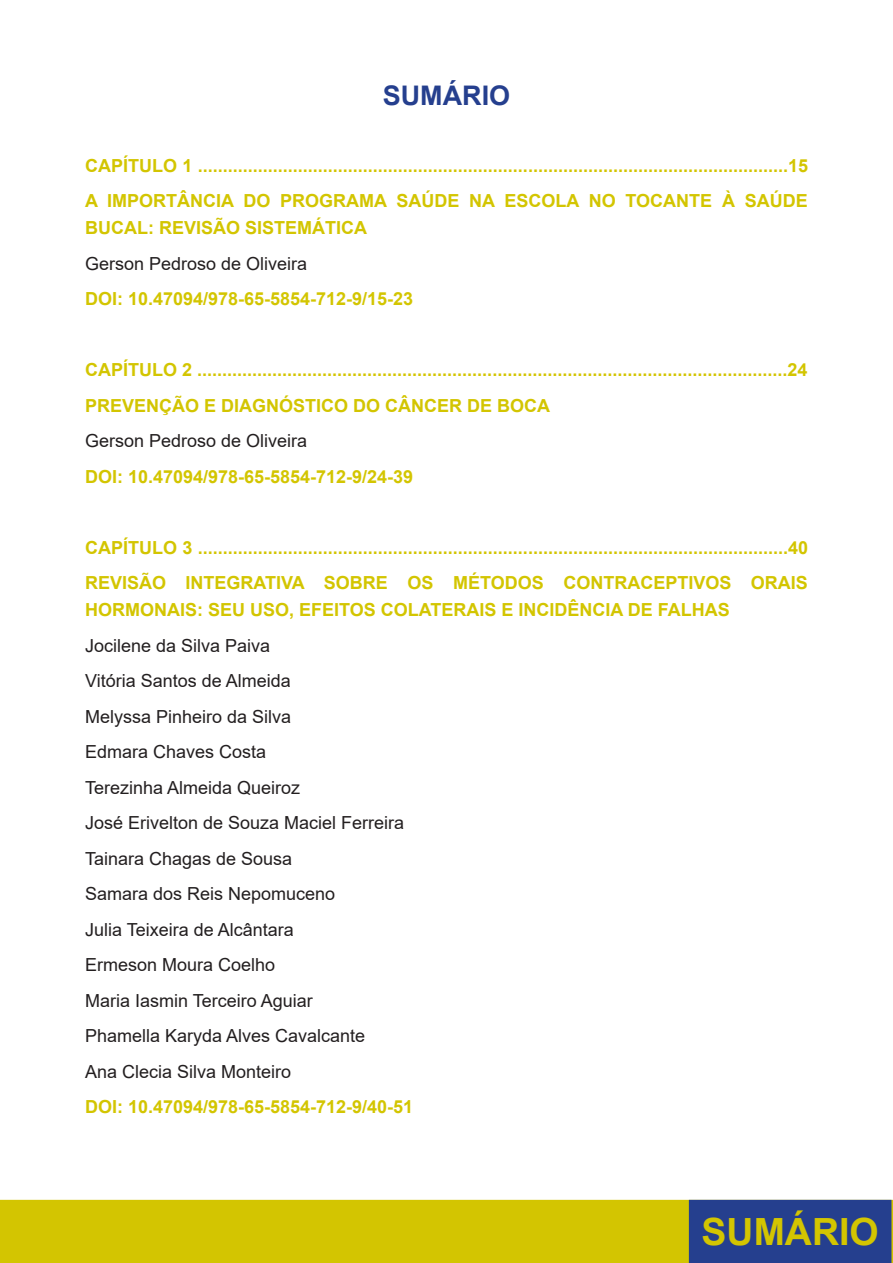
<style>
.page{position:relative;width:893px;height:1263px;background:#fff}
.page>*{position:absolute;margin:0;border:0;box-sizing:border-box;transform-origin:0 0}
.t1{font:700 37.5px "Arial";color:#d3c501}
.t2{font:700 27px "Arial";color:#253f8e}
.t3{font:700 18px/27px "Arial";color:#d3c501}
.t4{font:18px "Arial";color:#231f20}
</style>
<div class="page">
<div style="left:0;top:1200px;width:893px;height:63px;background:#d3c501"></div>
<div style="left:690px;top:1200px;width:201px;height:62px;background:#253f8e"></div>
<div style="left:689px;top:1200px;width:202px;height:63px;border:2px solid #253f8e"></div>
<p class="t2" style="left:383px;top:76px;width:129px">SUMÁRIO</p>
<p class="t3" style="left:85px;top:152px;width:725px">CAPÍTULO 1 ......................................................................................................................15</p>
<p class="t3" style="left:85px;top:188px;width:724px">A IMPORTÂNCIA DO PROGRAMA SAÚDE NA ESCOLA NO TOCANTE À SAÚDE<br>BUCAL: REVISÃO SISTEMÁTICA</p>
<p class="t4" style="left:85px;top:251px;width:224px">Gerson Pedroso de Oliveira</p>
<p class="t3" style="left:85px;top:286px;width:330px">DOI: 10.47094/978-65-5854-712-9/15-23</p>
<p class="t3" style="left:85px;top:357px;width:724px">CAPÍTULO 2 ......................................................................................................................24</p>
<p class="t3" style="left:85px;top:392px;width:467px">PREVENÇÃO E DIAGNÓSTICO DO CÂNCER DE BOCA</p>
<p class="t4" style="left:85px;top:428px;width:224px">Gerson Pedroso de Oliveira</p>
<p class="t3" style="left:85px;top:463px;width:330px">DOI: 10.47094/978-65-5854-712-9/24-39</p>
<p class="t3" style="left:85px;top:534px;width:725px">CAPÍTULO 3 ......................................................................................................................40</p>
<p class="t3" style="left:85px;top:570px;width:724px">REVISÃO INTEGRATIVA SOBRE OS MÉTODOS CONTRACEPTIVOS ORAIS<br>HORMONAIS: SEU USO, EFEITOS COLATERAIS E INCIDÊNCIA DE FALHAS</p>
<p class="t4" style="left:85px;top:633px;width:187px">Jocilene da Silva Paiva</p>
<p class="t4" style="left:85px;top:668px;width:207px">Vitória Santos de Almeida</p>
<p class="t4" style="left:85px;top:704px;width:208px">Melyssa Pinheiro da Silva</p>
<p class="t4" style="left:85px;top:739px;width:183px">Edmara Chaves Costa</p>
<p class="t4" style="left:85px;top:775px;width:217px">Terezinha Almeida Queiroz</p>
<p class="t4" style="left:85px;top:810px;width:321px">José Erivelton de Souza Maciel Ferreira</p>
<p class="t4" style="left:85px;top:846px;width:209px">Tainara Chagas de Sousa</p>
<p class="t4" style="left:85px;top:881px;width:252px">Samara dos Reis Nepomuceno</p>
<p class="t4" style="left:85px;top:917px;width:210px">Julia Teixeira de Alcântara</p>
<p class="t4" style="left:85px;top:952px;width:192px">Ermeson Moura Coelho</p>
<p class="t4" style="left:85px;top:988px;width:229px">Maria Iasmin Terceiro Aguiar</p>
<p class="t4" style="left:85px;top:1023px;width:282px">Phamella Karyda Alves Cavalcante</p>
<p class="t4" style="left:85px;top:1059px;width:208px">Ana Clecia Silva Monteiro</p>
<p class="t3" style="left:85px;top:1094px;width:330px">DOI: 10.47094/978-65-5854-712-9/40-51</p>
<h1 class="t1" style="left:702px;top:1205px;width:179px">SUMÁRIO</h1>
</div>
